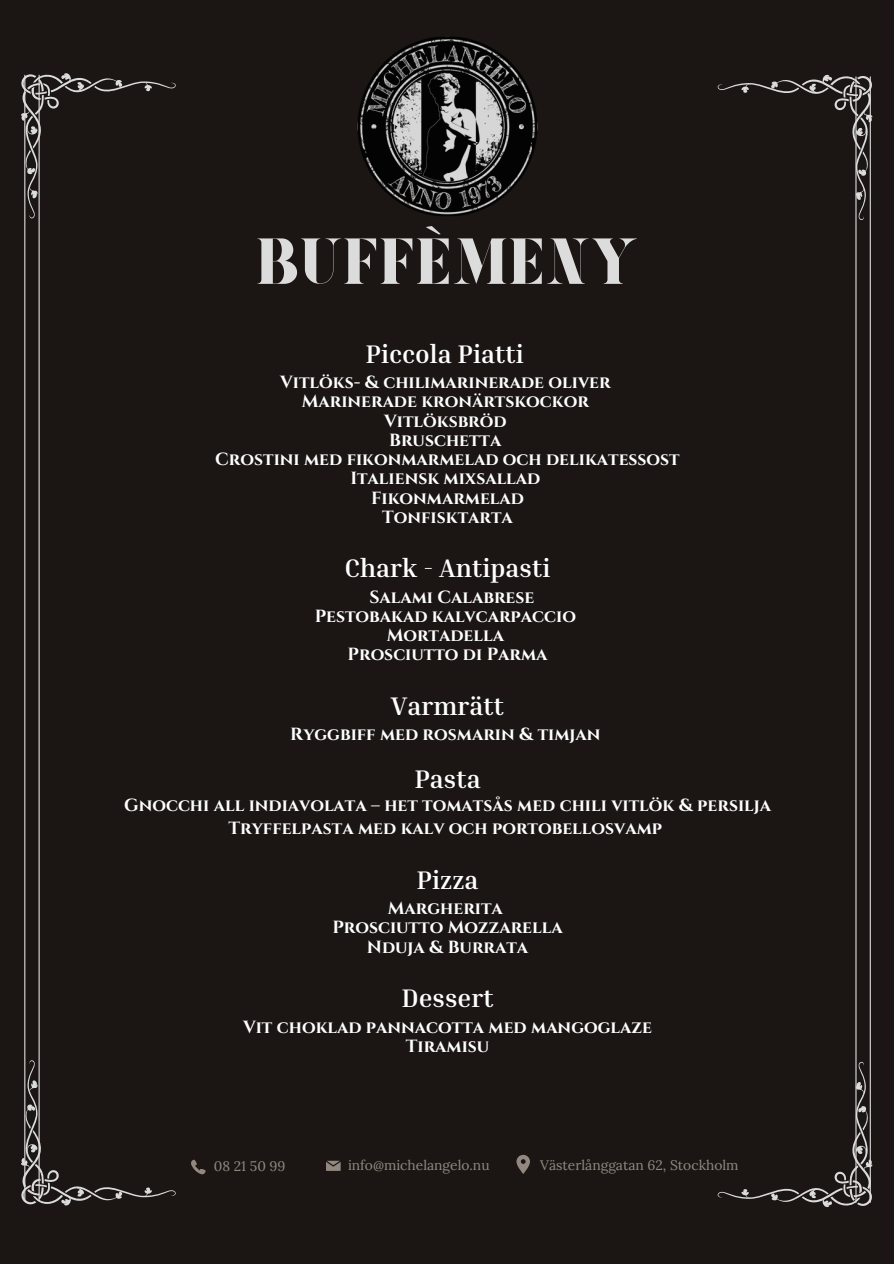
<style>
.page{position:relative;width:894px;height:1264px;background:#fff}
.page>*{position:absolute;margin:0;border:0;box-sizing:border-box;transform-origin:0 0}
.t1{font:64.8px "Giaza";color:#dcdcdc}
.t2{font:700 25.95px "Inria Serif";color:#fff}
.t3{font:700 17.55px/19.2px "Cinzel";color:#fff;text-align:center}
.t4{font:13.8px "Lora";color:#928880}
</style>
<div class="page">
<div style="left:0;top:0;width:893px;height:1263px;background:#1b1614"></div>
<hr style="left:24px;top:75px;width:1px;height:1125px;background:#dcdbdb">
<hr style="left:855px;top:77px;width:1px;height:1125px;background:#dcdbdb">
<hr style="left:39px;top:75px;width:1px;height:1125px;background:#dcdbdb">
<hr style="left:869px;top:77px;width:1px;height:1125px;background:#dcdbdb">
<svg style="left:21px;top:73px;width:155px;height:147px"></svg>
<svg style="left:717px;top:1060px;width:156px;height:147px"></svg>
<svg style="left:717px;top:74px;width:156px;height:147px"></svg>
<svg style="left:21px;top:1058px;width:155px;height:148px"></svg>
<svg style="left:326px;top:1160px;width:14px;height:10px"></svg>
<svg style="left:191px;top:1159px;width:14px;height:15px"></svg>
<svg style="left:516px;top:1154px;width:14px;height:19px"></svg>
<img style="left:357px;top:37px;width:181px;height:179px">
<h1 class="t1" style="left:255px;top:235px;width:384px">BUFFÈMENY</h1>
<h2 class="t2" style="left:365px;top:337px;width:160px">Piccola Piatti</h2>
<p class="t3" style="left:215px;top:373px;width:466px">Vitlöks- &amp; chilimarinerade oliver<br>Marinerade kronärtskockor<br>Vitlöksbröd<br>Bruschetta<br>Crostini med fikonmarmelad och delikatessost<br>Italiensk mixsallad<br>Fikonmarmelad<br>Tonfisktarta</p>
<h2 class="t2" style="left:344px;top:552px;width:207px">Chark - Antipasti</h2>
<p class="t3" style="left:369px;top:587px;width:166px">Salami Calabrese</p>
<p class="t3" style="left:314px;top:607px;width:263px">Pestobakad kalvcarpaccio</p>
<p class="t3" style="left:386px;top:626px;width:119px">Mortadella</p>
<p class="t3" style="left:347px;top:645px;width:201px">Prosciutto di Parma</p>
<h2 class="t2" style="left:391px;top:689px;width:115px">Varmrätt</h2>
<p class="t3" style="left:290px;top:725px;width:312px">Ryggbiff med rosmarin &amp; timjan</p>
<h2 class="t2" style="left:414px;top:762px;width:68px">Pasta</h2>
<p class="t3" style="left:124px;top:794px;width:648px;line-height:23.2px">Gnocchi all indiavolata – het tomatsås med chili vitlök &amp; persilja<br>Tryffelpasta med kalv och portobellosvamp</p>
<h2 class="t2" style="left:416px;top:863px;width:63px">Pizza</h2>
<p class="t3" style="left:332px;top:899px;width:232px">Margherita<br>Prosciutto Mozzarella<br>Nduja &amp; Burrata</p>
<h2 class="t2" style="left:401px;top:981px;width:94px">Dessert</h2>
<p class="t3" style="left:243px;top:1017px;width:410px">Vit choklad pannacotta med mangoglaze<br>Tiramisu</p>
<p class="t4" style="left:214px;top:1156px;width:73px">08 21 50 99</p>
<p class="t4" style="left:540px;top:1155px;width:200px">Västerlånggatan 62, Stockholm</p>
<p class="t4" style="left:348px;top:1155px;width:143px">info@michelangelo.nu</p>
</div>
